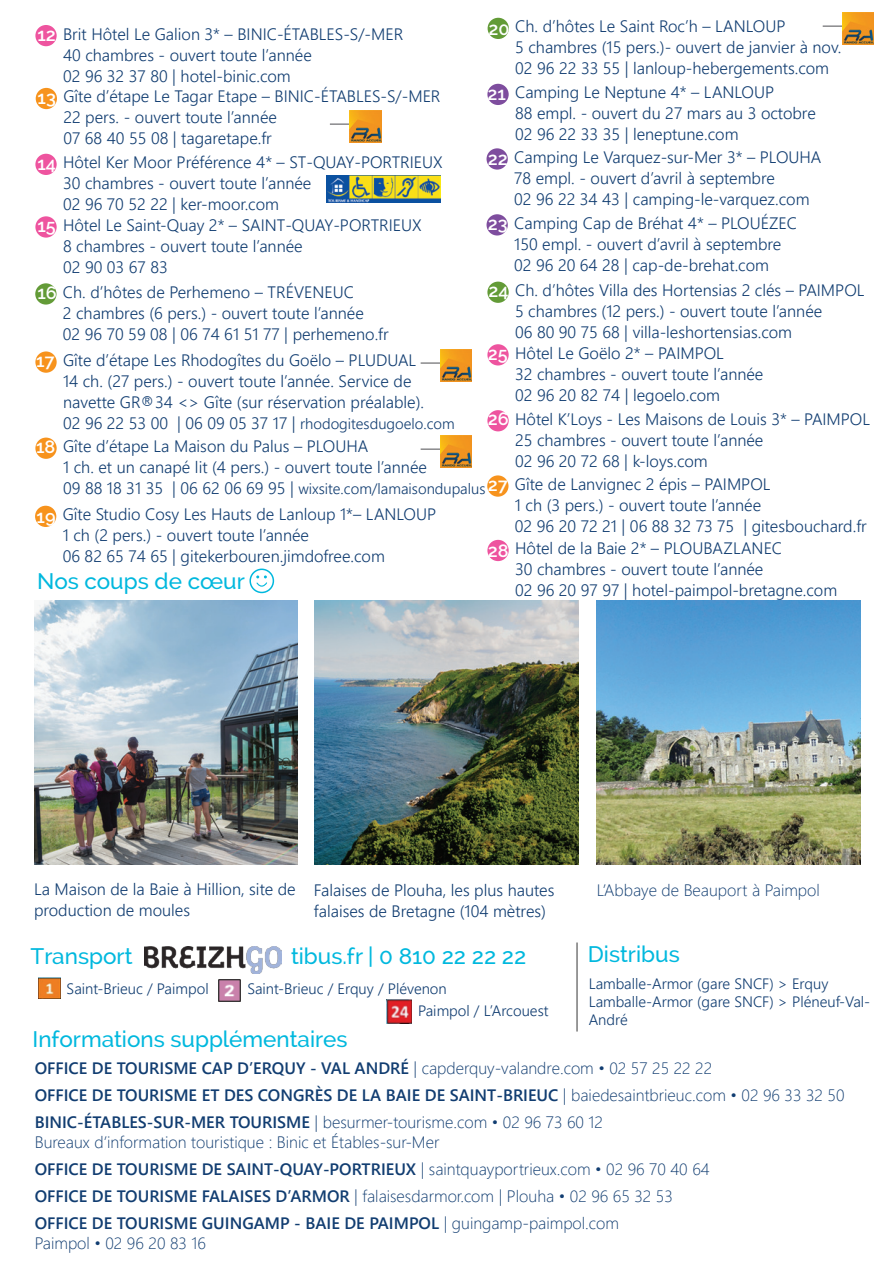
<style>
.page{position:relative;width:893px;height:1263px;background:#fff}
.page>*{position:absolute;margin:0;border:0;box-sizing:border-box;transform-origin:0 0}
.t1{font:500 22.5px "Raleway";color:#00b8de}
.t2{font:16.5px/21px "Webly Sleek UI Semilight";color:#113d71}
.t3{font:16.5px/27px "Webly Sleek UI Semibold";color:#113d71}
.t4{font:16.5px/19.8px "Webly Sleek UI Light";color:#113d71}
.t5{font:15px/18px "Webly Sleek UI Semilight";color:#113d71}
.s1{font-family:"Raleway";font-weight:600;font-size:18px;color:#fff}
.s2{font-size:15px}
.s3{font-size:16.5px}
.s4{font-family:"Webly Sleek UI Light"}
.s5{font-family:"Webly Sleek UI Semibold"}
</style>
<div class="page">
<img style="left:219px;top:979px;width:22px;height:22px">
<img style="left:596px;top:601px;width:264px;height:264px">
<img style="left:34px;top:601px;width:264px;height:264px">
<img style="left:315px;top:601px;width:263px;height:264px">
<div style="left:487px;top:344px;width:22px;height:21px;background:#ee549f;border-radius:50%"></div>
<div style="left:487px;top:84px;width:22px;height:21px;background:#7e4d9e;border-radius:50%"></div>
<img style="left:38px;top:978px;width:22px;height:21px">
<img style="left:387px;top:1000px;width:25px;height:23px">
<div style="left:488px;top:18px;width:21px;height:21px;background:#639b37;border-radius:50%"></div>
<div style="left:35px;top:438px;width:22px;height:21px;background:#f7931d;border-radius:50%"></div>
<div style="left:487px;top:410px;width:22px;height:21px;background:#ee549f;border-radius:50%"></div>
<img style="left:144px;top:946px;width:138px;height:27px">
<svg style="left:250px;top:569px;width:23px;height:23px"></svg>
<div style="left:249px;top:568px;width:25px;height:25px;border:2px solid #00b8de;border-radius:50%"></div>
<svg style="left:256px;top:575px;width:12px;height:15px"></svg>
<div style="left:35px;top:283px;width:22px;height:22px;background:#639b37;border-radius:50%"></div>
<div style="left:35px;top:506px;width:21px;height:21px;background:#f7931d;border-radius:50%"></div>
<hr style="left:823px;top:25px;width:28px;height:2px;background:#6b6b6e">
<img style="left:842px;top:13px;width:32px;height:32px">
<hr style="left:421px;top:448px;width:28px;height:2px;background:#6b6b6e">
<img style="left:440px;top:436px;width:32px;height:32px">
<div style="left:36px;top:88px;width:21px;height:21px;background:#f7931d;border-radius:50%"></div>
<hr style="left:330px;top:123px;width:29px;height:2px;background:#6b6b6e">
<img style="left:349px;top:111px;width:32px;height:32px">
<div style="left:35px;top:154px;width:22px;height:21px;background:#ee549f;border-radius:50%"></div>
<img style="left:327px;top:176px;width:113px;height:27px">
<div style="left:486px;top:148px;width:22px;height:22px;background:#7e4d9e;border-radius:50%"></div>
<div style="left:35px;top:216px;width:22px;height:22px;background:#ee549f;border-radius:50%"></div>
<div style="left:486px;top:214px;width:22px;height:21px;background:#7e4d9e;border-radius:50%"></div>
<div style="left:487px;top:282px;width:22px;height:21px;background:#639b37;border-radius:50%"></div>
<div style="left:487px;top:475px;width:21px;height:22px;background:#f7931d;border-radius:50%"></div>
<div style="left:487px;top:540px;width:22px;height:21px;background:#ee549f;border-radius:50%"></div>
<hr style="left:576px;top:942px;width:2px;height:89px;background:#000">
<div style="left:35px;top:351px;width:22px;height:22px;background:#f7931d;border-radius:50%"></div>
<hr style="left:421px;top:362px;width:28px;height:2px;background:#6b6b6e">
<img style="left:440px;top:350px;width:32px;height:32px">
<div style="left:35px;top:25px;width:22px;height:21px;background:#ee549f;border-radius:50%"></div>
<p class="t2" style="left:515px;top:15px;width:328px;text-indent:-27px"><span class="s1">20</span> Ch. d’hôtes Le Saint Roc’h – LANLOUP<br>5 chambres (15 pers.)- ouvert de janvier à nov.<br>02 96 22 33 55 | lanloup-hebergements.com</p>
<p class="t2" style="left:63px;top:23px;width:342px;text-indent:-26px"><span class="s1">12</span> Brit Hôtel Le Galion 3* – BINIC-ÉTABLES-S/-MER<br>40 chambres - ouvert toute l’année<br>02 96 32 37 80 | hotel-binic.com</p>
<p class="t2" style="left:515px;top:81px;width:302px;text-indent:-28px"><span class="s1">21</span> Camping Le Neptune 4* – LANLOUP<br>88 empl. - ouvert du 27 mars au 3 octobre<br>02 96 22 33 35 | leneptune.com</p>
<p class="t2" style="left:63px;top:85px;width:379px;text-indent:-26px"><span class="s1">13</span> Gîte d’étape Le Tagar Etape – BINIC-ÉTABLES-S/-MER<br>22 pers. - ouvert toute l’année<br>07 68 40 55 08 | tagaretape.fr</p>
<p class="t2" style="left:63px;top:151px;width:381px;text-indent:-26px"><span class="s1">14</span> Hôtel Ker Moor Préférence 4* – ST-QUAY-PORTRIEUX<br>30 chambres - ouvert toute l’année<br>02 96 70 52 22 | ker-moor.com</p>
<p class="t2" style="left:514px;top:146px;width:309px;text-indent:-26px"><span class="s1">22</span> Camping Le Varquez-sur-Mer 3* – PLOUHA<br>78 empl. - ouvert d’avril à septembre<br>02 96 22 34 43 | camping-le-varquez.com</p>
<p class="t2" style="left:63px;top:214px;width:360px;text-indent:-26px"><span class="s1">15</span> Hôtel Le Saint-Quay 2* – SAINT-QUAY-PORTRIEUX<br>8 chambres - ouvert toute l’année<br>02 90 03 67 83</p>
<p class="t2" style="left:514px;top:212px;width:284px;text-indent:-26px"><span class="s1">23</span> Camping Cap de Bréhat 4* – PLOUÉZEC<br>150 empl. - ouvert d’avril à septembre<br>02 96 20 64 28 | cap-de-brehat.com</p>
<p class="t2" style="left:515px;top:279px;width:351px;text-indent:-27px"><span class="s1">24</span> Ch. d’hôtes Villa des Hortensias 2 clés – PAIMPOL<br>5 chambres (12 pers.) - ouvert toute l’année<br>06 80 90 75 68 | villa-leshortensias.com</p>
<p class="t2" style="left:63px;top:281px;width:327px;text-indent:-26px"><span class="s1">16</span> Ch. d’hôtes de Perhemeno – TRÉVENEUC<br>2 chambres (6 pers.) - ouvert toute l’année<br>02 96 70 59 08 | 06 74 61 51 77 | perhemeno.fr</p>
<p class="t2" style="left:515px;top:342px;width:250px;text-indent:-27px"><span class="s1">25</span> Hôtel Le Goëlo 2* – PAIMPOL<br>32 chambres - ouvert toute l’année<br>02 96 20 82 74 | legoelo.com</p>
<p class="t2" style="left:63px;top:349px;width:393px;text-indent:-27px"><span class="s1">17</span> Gîte d’étape Les Rhodogîtes du Goëlo – PLUDUAL<br>14 ch. (27 pers.) - ouvert toute l’année. Service de navette GR®34 &lt;&gt; Gîte (sur réservation préalable).<br>02 96 22 53 00 | 06 09 05 37 17 | <span class="s2">rhodogitesdugoelo.com</span></p>
<p class="t2" style="left:515px;top:408px;width:356px;text-indent:-27px"><span class="s1">26</span> Hôtel K’Loys - Les Maisons de Louis 3* – PAIMPOL<br>25 chambres - ouvert toute l’année<br>02 96 20 72 68 | k-loys.com</p>
<p class="t2" style="left:63px;top:435px;width:365px;text-indent:-27px"><span class="s1">18</span> Gîte d’étape La Maison du Palus – PLOUHA<br>1 ch. et un canapé lit (4 pers.) - ouvert toute l’année</p>
<p class="t5" style="left:63px;top:479px;width:424px"><span class="s3">09 88 18 31 35 | 06 62 06 69 95 |</span> wixsite.com/lamaisondupalus</p>
<p class="t2" style="left:488px;top:473px;width:284px"><span class="s1">27</span> Gîte de Lanvignec 2 épis – PAIMPOL</p>
<p class="t2" style="left:515px;top:494px;width:248px">1 ch (3 pers.) - ouvert toute l’année</p>
<p class="t2" style="left:515px;top:515px;width:353px">02 96 20 72 21 | 06 88 32 73 75 | gitesbouchard.fr</p>
<p class="t2" style="left:488px;top:537px;width:296px"><span class="s1">28</span> Hôtel de la Baie 2* – PLOUBAZLANEC</p>
<p class="t2" style="left:515px;top:558px;width:250px">30 chambres - ouvert toute l’année</p>
<p class="t2" style="left:515px;top:579px;width:324px">02 96 20 97 97 | hotel-paimpol-bretagne.com</p>
<p class="t2" style="left:63px;top:503px;width:375px;text-indent:-26px"><span class="s1">19</span> Gîte Studio Cosy Les Hauts de Lanloup 1*– LANLOUP<br>1 ch (2 pers.) - ouvert toute l’année<br>06 82 65 74 65 | gitekerbouren.jimdofree.com</p>
<h1 class="t1" style="left:37px;top:568px;width:209px">Nos coups de cœur</h1>
<p class="t2" style="left:34px;top:878px;width:263px">La Maison de la Baie à Hillion, site de production de moules</p>
<p class="t2" style="left:314px;top:879px;width:242px">Falaises de Plouha, les plus hautes falaises de Bretagne (104 mètres)</p>
<p class="t4" style="left:597px;top:879px;width:225px">L’Abbaye de Beauport à Paimpol</p>
<h1 class="t1" style="left:31px;top:943px;width:103px">Transport</h1>
<h1 class="t1" style="left:291px;top:943px;width:237px">tibus.fr | 0 810 22 22 22</h1>
<p class="t5" style="left:67px;top:979px;width:144px">Saint-Brieuc / Paimpol</p>
<p class="t5" style="left:247px;top:979px;width:201px">Saint-Brieuc / Erquy / Plévenon</p>
<h1 class="t1" style="left:33px;top:1025px;width:317px">Informations supplémentaires</h1>
<p class="t5" style="left:418px;top:1000px;width:132px">Paimpol / L’Arcouest</p>
<h1 class="t1" style="left:588px;top:940px;width:93px">Distribus</h1>
<p class="t5" style="left:589px;top:974px;width:283px">Lamballe-Armor (gare SNCF) &gt; Erquy<br>Lamballe-Armor (gare SNCF) &gt; Pléneuf-Val-<br>André</p>
<p class="t3" style="left:35px;top:1054px;width:811px">OFFICE DE TOURISME CAP D’ERQUY - VAL ANDRÉ <span class="s4">| capderquy-valandre.com • 02 57 25 22 22<br></span>OFFICE DE TOURISME ET DES CONGRÈS DE LA BAIE DE SAINT-BRIEUC <span class="s4">| baiedesaintbrieuc.com • 02 96 33 32 50</span></p>
<p class="t4" style="left:35px;top:1112px;width:570px"><span class="s5">BINIC-ÉTABLES-SUR-MER TOURISME</span> | besurmer-tourisme.com • 02 96 73 60 12<br>Bureaux d’information touristique : Binic et Étables-sur-Mer</p>
<p class="t3" style="left:35px;top:1155px;width:676px">OFFICE DE TOURISME DE SAINT-QUAY-PORTRIEUX <span class="s4">| saintquayportrieux.com • 02 96 70 40 64</span></p>
<p class="t4" style="left:35px;top:1185px;width:640px"><span class="s5">OFFICE DE TOURISME FALAISES D’ARMOR</span> | falaisesdarmor.com | Plouha • 02 96 65 32 53</p>
<p class="t3" style="left:35px;top:1209px;width:586px">OFFICE DE TOURISME GUINGAMP - BAIE DE PAIMPOL <span class="s4">| guingamp-paimpol.com</span></p>
<p class="t4" style="left:35px;top:1232px;width:173px">Paimpol • 02 96 20 83 16</p>
</div>
